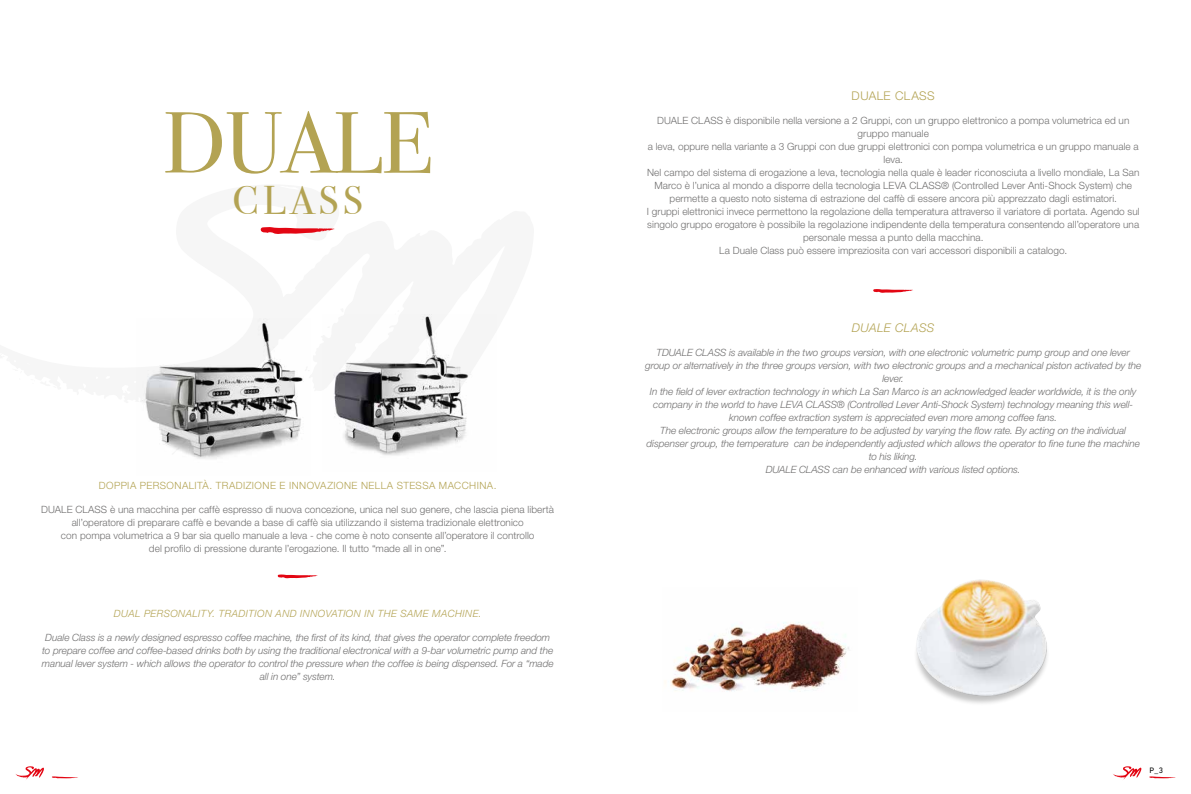
<style>
.page{position:relative;width:1191px;height:794px;background:#fff}
.page>*{position:absolute;margin:0;border:0;box-sizing:border-box;transform-origin:0 0}
.t1{font:87px "Bodoni Svty Two ITCTT";letter-spacing:-.01em;color:#b3a353}
.t2{font:40px "Bodoni Svty Two ITCTT";letter-spacing:.11em;color:#b3a353}
.t3{font:300 12px "Helvetica Neue LT Pro";letter-spacing:.04em;color:#b3a353}
.t4{font:italic 300 12px "Helvetica Neue LT Pro";letter-spacing:.03em;color:#b3a353}
.t5{font:300 10px/13px "Helvetica Neue LT Pro";letter-spacing:.005em;color:#706f6f;text-align:center}
.t6{font:italic 300 10px/13px "Helvetica Neue LT Pro";letter-spacing:-.005em;color:#706f6f;text-align:center}
.t7{font:300 10px "Helvetica Neue LT Pro";letter-spacing:.045em;color:#b3a353}
.t8{font:italic 300 10px "Helvetica Neue LT Pro";letter-spacing:.04em;color:#b3a353}
.t9{font:8px "DIN Next LT Pro";color:#000}
</style>
<div class="page">
<img style="left:333px;top:314px;width:138px;height:142px">
<img style="left:335px;top:317px;width:131px;height:134px">
<img style="left:141px;top:319px;width:162px;height:140px">
<img style="left:149px;top:324px;width:152px;height:132px">
<svg style="left:260px;top:227px;width:75px;height:7px"></svg>
<svg style="left:277px;top:574px;width:41px;height:5px"></svg>
<div style="left:913px;top:603px;width:136px;height:103px;background:#000;opacity:.24"></div>
<svg style="left:918px;top:599px;width:126px;height:93px;background:#e3d9ca"></svg>
<img style="left:670px;top:622px;width:179px;height:69px">
<img style="left:960px;top:580px;width:18px;height:5px">
<svg style="left:873px;top:289px;width:40px;height:4px"></svg>
<svg style="left:1113px;top:766px;width:28px;height:14px"></svg>
<svg style="left:1149px;top:776px;width:26px;height:2px"></svg>
<svg style="left:15px;top:766px;width:29px;height:14px"></svg>
<svg style="left:52px;top:776px;width:26px;height:2px"></svg>
<h1 class="t1" style="left:163px;top:72px;width:270px">DUALE</h1>
<h2 class="t2" style="left:233px;top:167px;width:132px">CLASS</h2>
<p class="t7" style="left:99px;top:479px;width:399px">DOPPIA PERSONALITÀ. TRADIZIONE E INNOVAZIONE NELLA STESSA MACCHINA.</p>
<p class="t5" style="left:41px;top:503px;width:514px">DUALE CLASS è una macchina per caffè espresso di nuova concezione, unica nel suo genere, che lascia piena libertà all’operatore di preparare caffè e bevande a base di caffè sia utilizzando il sistema tradizionale elettronico<br>con pompa volumetrica a 9 bar sia quello manuale a leva - che come è noto consente all’operatore il controllo<br>del profilo di pressione durante l’erogazione. Il tutto “made all in one”.</p>
<p class="t8" style="left:114px;top:608px;width:369px">DUAL PERSONALITY. TRADITION AND INNOVATION IN THE SAME MACHINE.</p>
<p class="t6" style="left:42px;top:631px;width:513px">Duale Class is a newly designed espresso coffee machine, the first of its kind, that gives the operator complete freedom to prepare coffee and coffee-based drinks both by using the traditional electronical with a 9-bar volumetric pump and the manual lever system - which allows the operator to control the pressure when the coffee is being dispensed. For a “made all in one” system.</p>
<p class="t3" style="left:851px;top:88px;width:85px">DUALE CLASS</p>
<p class="t5" style="left:647px;top:113px;width:494px">DUALE CLASS è disponibile nella versione a 2 Gruppi, con un gruppo elettronico a pompa volumetrica ed un gruppo manuale<br>a leva, oppure nella variante a 3 Gruppi con due gruppi elettronici con pompa volumetrica e un gruppo manuale a leva.<br>Nel campo del sistema di erogazione a leva, tecnologia nella quale è leader riconosciuta a livello mondiale, La San Marco è l’unica al mondo a disporre della tecnologia LEVA CLASS® (Controlled Lever Anti-Shock System) che permette a questo noto sistema di estrazione del caffè di essere ancora più apprezzato dagli estimatori.<br>I gruppi elettronici invece permettono la regolazione della temperatura attraverso il variatore di portata. Agendo sul singolo gruppo erogatore è possibile la regolazione indipendente della temperatura consentendo all’operatore una personale messa a punto della macchina.<br>La Duale Class può essere impreziosita con vari accessori disponibili a catalogo.</p>
<p class="t4" style="left:852px;top:320px;width:84px">DUALE CLASS</p>
<p class="t6" style="left:645px;top:345px;width:498px">TDUALE CLASS is available in the two groups version, with one electronic volumetric pump group and one lever group or alternatively in the three groups version, with two electronic groups and a mechanical piston activated by the lever.<br>In the field of lever extraction technology in which La San Marco is an acknowledged leader worldwide, it is the only company in the world to have LEVA CLASS® (Controlled Lever Anti-Shock System) technology meaning this well&shy;known coffee extraction system is appreciated even more among coffee fans.<br>The electronic groups allow the temperature to be adjusted by varying the flow rate. By acting on the individual dispenser group, the temperature can be independently adjusted which allows the operator to fine tune the machine to his liking.<br>DUALE CLASS can be enhanced with various listed options.</p>
<p class="t9" style="left:1149px;top:765px;width:15px">P_3</p>
</div>
